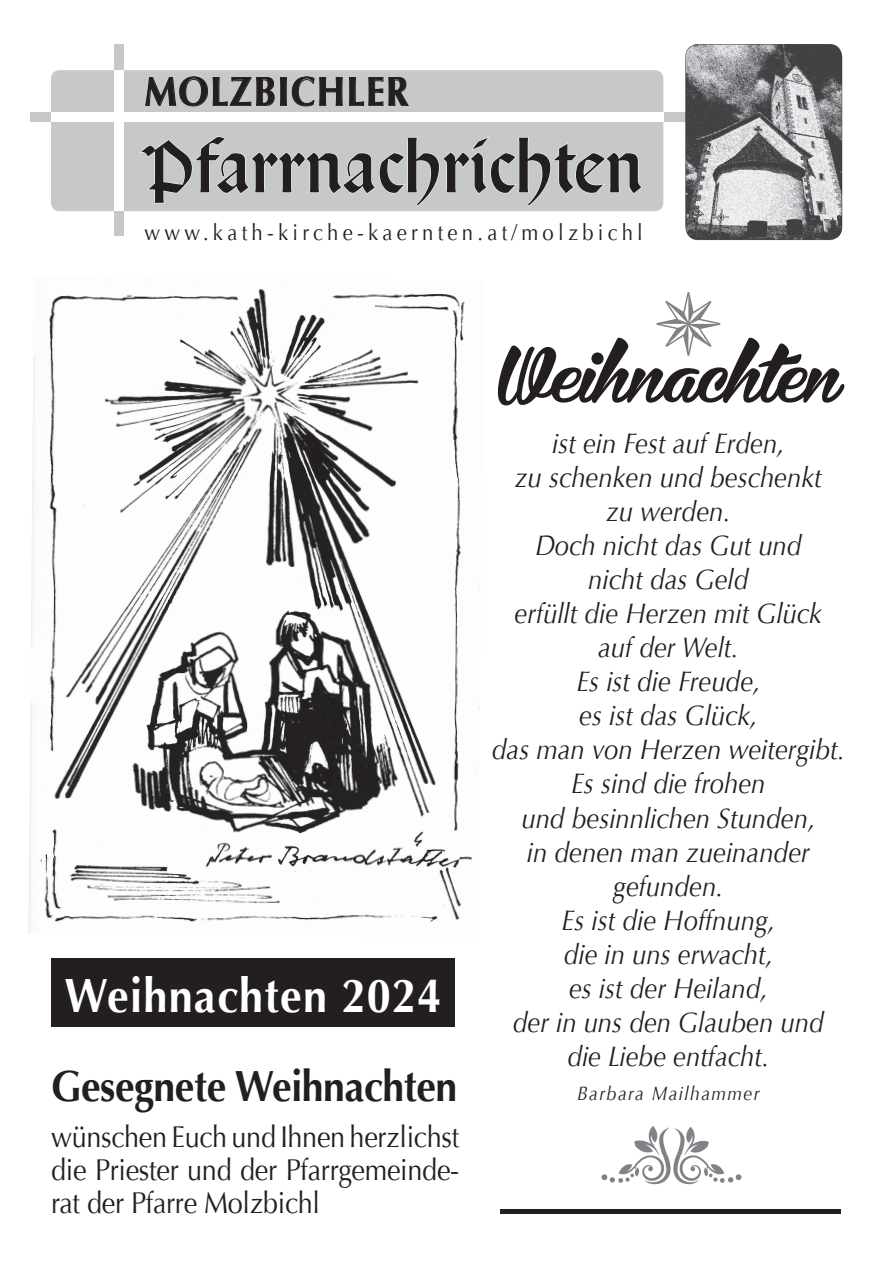
<style>
.page{position:relative;width:893px;height:1263px;background:#fff}
.page>*{position:absolute;margin:0;border:0;box-sizing:border-box;transform-origin:0 0}
.t1{font:78px "San Marco";color:#231f20;scale:.94 1}
.t2{font:69px "Bira PERSONALUSEONLY";color:#231f20}
.t3{font:700 48px "Optima";letter-spacing:.03em;color:#fff;scale:.9 1}
.t4{font:700 43.5px "Optima";letter-spacing:-.01em;color:#231f20;scale:.9 1}
.t5{font:700 40.5px "Optima";letter-spacing:.04em;color:#231f20;scale:.9 1}
.t6{font:30px/33px "Optima";letter-spacing:-.01em;color:#231f20;text-align:justify;scale:.9 1}
.t7{font:italic 28.5px/34px "Optima";color:#231f20;text-align:center;scale:.9 1}
.t8{font:22.5px "Optima";letter-spacing:.21em;color:#231f20;scale:.9 1}
.t9{font:italic 19.5px "Optima";letter-spacing:.08em;color:#231f20;scale:.9 1}
</style>
<div class="page">
<img style="left:28px;top:280px;width:452px;height:653px">
<div style="left:51px;top:70px;width:612px;height:141px;background:#c7c8ca;border-radius:9px"></div>
<div style="left:30px;top:112px;width:774px;height:9px;background:#c7c8ca"></div>
<div style="left:51px;top:112px;width:612px;height:9px;background:#fff"></div>
<div style="left:115px;top:45px;width:9px;height:191px;background:#c7c8ca"></div>
<div style="left:115px;top:70px;width:9px;height:140px;background:#fff"></div>
<svg style="left:145px;top:76px;width:198px;height:31px"></svg>
<svg style="left:349px;top:77px;width:60px;height:29px"></svg>
<svg style="left:140px;top:136px;width:502px;height:70px"></svg>
<svg style="left:685px;top:44px;width:157px;height:196px;background:#8f8f91"></svg>
<img style="left:601px;top:1126px;width:141px;height:59px">
<div style="left:51px;top:958px;width:404px;height:68px;background:#231f20"></div>
<hr style="left:500px;top:1210px;width:340px;height:4px;background:#231f20">
<svg style="left:665px;top:337px;width:47px;height:19px"></svg>
<h3 class="t5" style="left:145px;top:68px;width:294px">MOLZBICHLER</h3>
<h1 class="t1" style="left:145px;top:127px;width:532px">Pfarrnachrichten</h1>
<p class="t8" style="left:145px;top:220px;width:555px">www.kath-kirche-kaernten.at/molzbichl</p>
<h3 class="t3" style="left:64px;top:967px;width:421px">Weihnachten 2024</h3>
<h3 class="t4" style="left:51px;top:1061px;width:453px">Gesegnete Weihnachten</h3>
<p class="t6" style="left:51px;top:1120px;width:455px">wünschen Euch und Ihnen herzlichst die Priester und der Pfarrgemeinde&shy;rat der Pfarre Molzbichl</p>
<h2 class="t2" style="left:496px;top:324px;width:345px">Weihnachten</h2>
<p class="t7" style="left:492px;top:427px;width:394px">ist ein Fest auf Erden,<br>zu schenken und beschenkt<br>zu werden.<br>Doch nicht das Gut und<br>nicht das Geld<br>erfüllt die Herzen mit Glück<br>auf der Welt.<br>Es ist die Freude,<br>es ist das Glück,<br>das man von Herzen weitergibt.<br>Es sind die frohen<br>und besinnlichen Stunden,<br>in denen man zueinander gefunden.<br>Es ist die Hoffnung,<br>die in uns erwacht,<br>es ist der Heiland,<br>der in uns den Glauben und<br>die Liebe entfacht.</p>
<p class="t9" style="left:577px;top:1082px;width:204px">Barbara Mailhammer</p>
</div>
